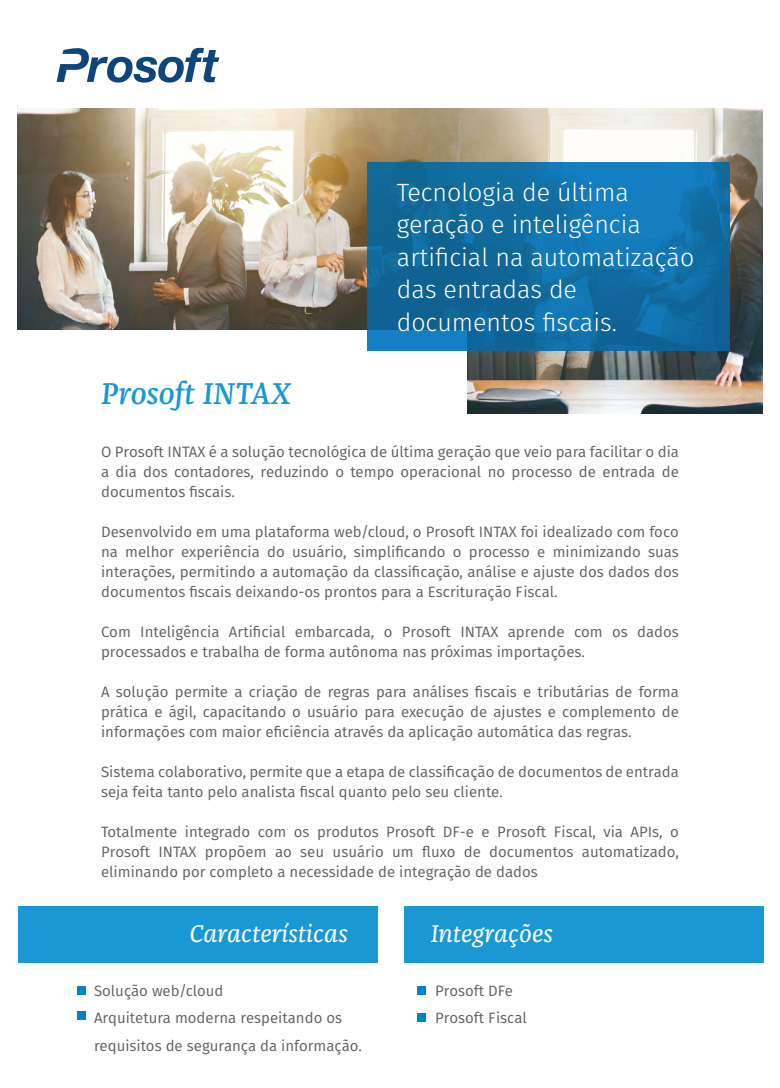
<style>
.page{position:relative;width:780px;height:1088px;background:#fff}
.page>*{position:absolute;margin:0;border:0;box-sizing:border-box;transform-origin:0 0}
.t1{font:italic 500 31.25px "Franziska Pro";color:#1998d3}
.t2{font:300 25px/32.5px "Fira Sans";color:#fff}
.t3{font:italic 25px "Franziska FF";color:#fff}
.t4{font:15px/20px "Fira Sans";color:#5b6064;text-align:justify}
</style>
<div class="page">
<img style="left:18px;top:108px;width:744px;height:305px">
<svg style="left:57px;top:48px;width:162px;height:35px"></svg>
<div style="left:18px;top:330px;width:449px;height:95px;background:#fff"></div>
<svg style="left:367px;top:162px;width:362px;height:189px;background:#116ea4"></svg>
<div style="left:404px;top:906px;width:359px;height:56px;background:#1998d3"></div>
<div style="left:19px;top:906px;width:359px;height:56px;background:#1998d3"></div>
<div style="left:77px;top:986px;width:9px;height:9px;background:#0084ca"></div>
<div style="left:417px;top:986px;width:9px;height:9px;background:#0084ca"></div>
<div style="left:417px;top:1012px;width:9px;height:9px;background:#0084ca"></div>
<div style="left:77px;top:1011px;width:9px;height:9px;background:#0084ca"></div>
<h1 class="t1" style="left:101px;top:374px;width:192px">Prosoft INTAX</h1>
<h2 class="t2" style="left:397px;top:176px;width:299px">Tecnologia de última geração e inteligência artificial na automatização das entradas de documentos fiscais.</h2>
<p class="t4" style="left:101px;top:441px;width:579px">O Prosoft INTAX é a solução tecnológica de última geração que veio para facilitar o dia a dia dos contadores, reduzindo o tempo operacional no processo de entrada de documentos fiscais.</p>
<p class="t4" style="left:101px;top:521px;width:579px">Desenvolvido em uma plataforma web/cloud, o Prosoft INTAX foi idealizado com foco na melhor experiência do usuário, simplificando o processo e minimizando suas interações, permitindo a automação da classificação, análise e ajuste dos dados dos documentos fiscais deixando-os prontos para a Escrituração Fiscal.</p>
<p class="t4" style="left:101px;top:621px;width:579px">Com Inteligência Artificial embarcada, o Prosoft INTAX aprende com os dados processados e trabalha de forma autônoma nas próximas importações.</p>
<p class="t4" style="left:101px;top:681px;width:579px">A solução permite a criação de regras para análises fiscais e tributárias de forma prática e ágil, capacitando o usuário para execução de ajustes e complemento de informações com maior eficiência através da aplicação automática das regras.</p>
<p class="t4" style="left:101px;top:761px;width:579px">Sistema colaborativo, permite que a etapa de classificação de documentos de entrada seja feita tanto pelo analista fiscal quanto pelo seu cliente.</p>
<p class="t4" style="left:101px;top:821px;width:579px">Totalmente integrado com os produtos Prosoft DF-e e Prosoft Fiscal, via APIs, o Prosoft INTAX propõem ao seu usuário um fluxo de documentos automatizado, eliminando por completo a necessidade de integração de dados</p>
<h2 class="t3" style="left:189px;top:917px;width:160px">Características</h2>
<h2 class="t3" style="left:430px;top:917px;width:124px">Integrações</h2>
<p class="t4" style="left:94px;top:976px;width:269px;line-height:27.5px;text-align:left">Solução web/cloud<br>Arquitetura moderna respeitando os requisitos de segurança da informação.</p>
<p class="t4" style="left:435px;top:976px;width:93px;line-height:27.5px">Prosoft DFe<br>Prosoft Fiscal</p>
</div>
